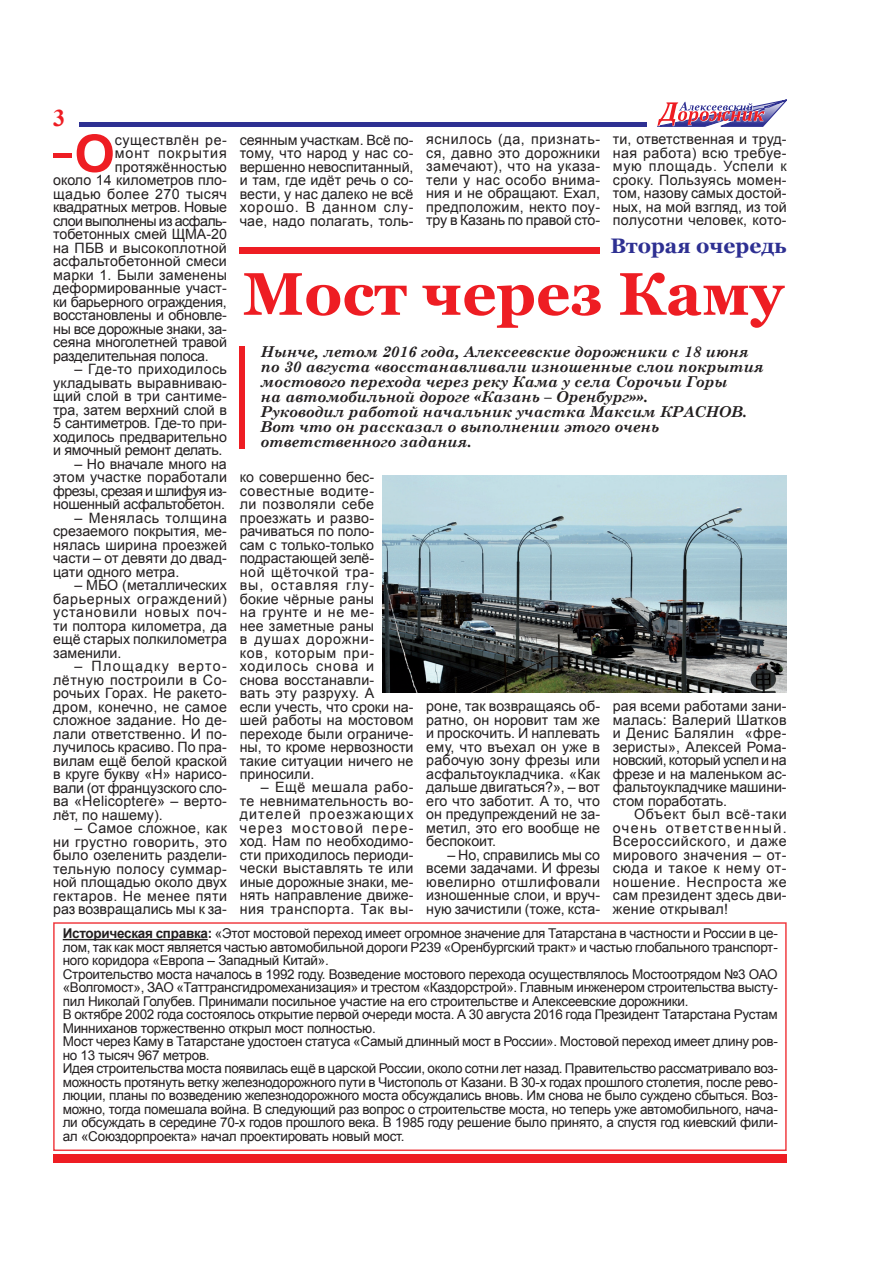
<style>
.page{position:relative;width:893px;height:1263px;background:#fff}
.page>*{position:absolute;margin:0;border:0;box-sizing:border-box;transform-origin:0 0}
.t1{font:700 60px "Georgia";color:#ee1d23}
.t2{font:700 51.9px "Arial";color:#ee1d23}
.t3{font:700 24px "Times New Roman";color:#ee1d23}
.t4{font:700 21px "Georgia";color:#2e3092}
.t5{font:italic 700 15px/15px "Century Schoolbook";color:#231f20}
.t6{font:14.25px/13.5px "Arial";color:#231f20;text-align:justify}
.t7{font:14.25px "Arial";letter-spacing:-.02em;color:#231f20}
.t8{font:14.25px "Arial";letter-spacing:-.035em;color:#231f20}
.t9{font:14.25px "Arial";letter-spacing:.03em;color:#231f20}
.t10{font:14.25px "Arial";letter-spacing:.04em;color:#231f20}
.t11{font:14.25px "Arial";letter-spacing:.065em;color:#231f20}
.t12{font:13.5px/13.5px "Arial";letter-spacing:-.02em;color:#231f20}
.s1{font-weight:700}
</style>
<div class="page">
<hr style="left:80px;top:122px;width:567px;height:4px;background:#2e3092">
<div style="left:53px;top:1154px;width:734px;height:9px;background:#ee1d23"></div>
<svg style="left:657px;top:100px;width:130px;height:26px"></svg>
<hr style="left:63px;top:939px;width:145px;height:1px;background:#231f20">
<div style="left:240px;top:247px;width:360px;height:6px;background:#ee1d23"></div>
<div style="left:240px;top:346px;width:5px;height:103px;background:#ee1d23"></div>
<hr style="left:53px;top:154px;width:18px;height:4px;background:#ee1d23">
<img style="left:383px;top:476px;width:404px;height:216px">
<h3 class="t3" style="left:53px;top:102px;width:13px">3</h3>
<h2 class="t2" style="left:74px;top:119px;width:42px">О</h2>
<p class="t10" style="left:115px;top:131px;width:114px">существлён ре-</p>
<p class="t6" style="left:426px;top:133px;width:175px">яснилось (да, признать&shy;ся, давно это дорожники замечают), что на указа&shy;тели у нас особо внима&shy;ния и не обращают. Ехал, предположим, некто поу&shy;тру в Казань по правой сто-</p>
<p class="t6" style="left:240px;top:133px;width:175px">сеянным участкам. Всё по&shy;тому, что народ у нас со&shy;вершенно невоспитанный, и там, где идёт речь о со&shy;вести, у нас далеко не всё хорошо. В данном слу&shy;чае, надо полагать, толь-</p>
<p class="t6" style="left:613px;top:133px;width:175px">ти, ответственная и труд&shy;ная работа) всю требуе&shy;мую площадь. Успели к сроку. Пользуясь момен&shy;том, назову самых достой&shy;ных, на мой взгляд, из той полусотни человек, кото-</p>
<p class="t11" style="left:115px;top:144px;width:114px">монт покрытия</p>
<p class="t6" style="left:115px;top:160px;width:114px">протяжённостью</p>
<p class="t6" style="left:53px;top:174px;width:175px">около 14 километров пло-</p>
<p class="t9" style="left:53px;top:184px;width:175px">щадью более 270 тысяч</p>
<p class="t7" style="left:53px;top:198px;width:175px">квадратных метров. Новые</p>
<p class="t8" style="left:53px;top:211px;width:175px">слои выполнены из асфаль-</p>
<p class="t6" style="left:53px;top:228px;width:175px">тобетонных смей ЩМА-20</p>
<p class="t6" style="left:53px;top:241px;width:175px">на ПБВ и высокоплотной</p>
<p class="t6" style="left:53px;top:255px;width:175px">асфальтобетонной смеси</p>
<p class="t6" style="left:53px;top:268px;width:175px">марки 1. Были заменены</p>
<p class="t6" style="left:53px;top:282px;width:175px">деформированные участ-</p>
<p class="t7" style="left:53px;top:292px;width:175px">ки барьерного ограждения,</p>
<p class="t6" style="left:53px;top:309px;width:175px">восстановлены и обновле-</p>
<p class="t7" style="left:53px;top:319px;width:175px">ны все дорожные знаки, за-</p>
<p class="t6" style="left:53px;top:336px;width:175px">сеяна многолетней травой</p>
<p class="t7" style="left:53px;top:346px;width:157px">разделительная полоса.</p>
<p class="t6" style="left:53px;top:363px;width:175px;text-indent:21px">– Где-то приходилось укладывать выравниваю&shy;щий слой в три сантиме&shy;тра, затем верхний слой в 5 сантиметров. Где-то при&shy;ходилось предварительно и ямочный ремонт делать.</p>
<p class="t6" style="left:53px;top:457px;width:175px;text-indent:21px">– Но вначале много на этом участке поработали фрезы, срезая и шлифуя из&shy;ношенный асфальтобетон.</p>
<p class="t6" style="left:53px;top:511px;width:175px;text-indent:21px">– Менялась толщина срезаемого покрытия, ме&shy;нялась ширина проезжей части – от девяти до двад&shy;цати одного метра.</p>
<p class="t6" style="left:53px;top:579px;width:175px;text-indent:21px">– МБО (металлических барьерных ограждений) установили новых поч&shy;ти полтора километра, да ещё старых полкилометра заменили.</p>
<p class="t6" style="left:53px;top:660px;width:175px;text-indent:21px">– Площадку верто&shy;лётную построили в Со&shy;рочьих Горах. Не ракето&shy;дром, конечно, не самое сложное задание. Но де&shy;лали ответственно. И по&shy;лучилось красиво. По пра&shy;вилам ещё белой краской в круге букву «Н» нарисо&shy;вали (от французского сло&shy;ва «Helicoptere» – верто&shy;лёт, по нашему).</p>
<p class="t6" style="left:53px;top:821px;width:175px;text-indent:21px">– Самое сложное, как ни грустно говорить, это было озеленить раздели&shy;тельную полосу суммар&shy;ной площадью около двух гектаров. Не менее пяти раз возвращались мы к за-</p>
<h3 class="t4" style="left:610px;top:233px;width:178px">Вторая очередь</h3>
<h1 class="t1" style="left:243px;top:255px;width:542px">Мост через Каму</h1>
<p class="t5" style="left:261px;top:343px;width:504px">Нынче, летом 2016 года, Алексеевские дорожники с 18 июня по 30 августа «восстанавливали изношенные слои покрытия мостового перехода через реку Кама у села Сорочьи Горы<br>на автомобильной дороге «Казань – Оренбург»».<br>Руководил работой начальник участка Максим КРАСНОВ.<br>Вот что он рассказал о выполнении этого очень ответственного задания.</p>
<p class="t6" style="left:240px;top:470px;width:175px;text-align:left">ко совершенно бес&shy;совестные водите-<br>ли позволяли себе проезжать и разво&shy;рачиваться по поло-<br>сам с только-только подрастающей зелё-<br>ной щёточкой тра-<br>вы, оставляя глу&shy;бокие чёрные раны<br>на грунте и не ме-<br>нее заметные раны<br>в душах дорожни-<br>ков, которым при&shy;ходилось снова и снова восстанавли-<br>вать эту разруху. А<br>если учесть, что сроки на&shy;шей работы на мостовом переходе были ограниче&shy;ны, то кроме нервозности такие ситуации ничего не приносили.</p>
<p class="t6" style="left:240px;top:781px;width:175px;text-indent:21px">– Ещё мешала рабо&shy;те невнимательность во&shy;дителей проезжающих через мостовой пере&shy;ход. Нам по необходимо&shy;сти приходилось периоди&shy;чески выставлять те или иные дорожные знаки, ме&shy;нять направление движе&shy;ния транспорта. Так вы-</p>
<p class="t6" style="left:613px;top:700px;width:175px">рая всеми работами зани&shy;малась: Валерий Шатков и Денис Балялин «фре&shy;зеристы», Алексей Рома&shy;новский, который успел и на фрезе и на маленьком ас&shy;фальтоукладчике машини&shy;стом поработать.</p>
<p class="t6" style="left:613px;top:808px;width:175px;text-indent:21px">Объект был всё-таки очень ответственный.<br>Всероссийского, и даже мирового значения – от&shy;сюда и такое к нему от&shy;ношение. Неспроста же сам президент здесь дви&shy;жение открывал!</p>
<p class="t12" style="left:63px;top:927px;width:717px"><span class="s1">Историческая справка:</span> «Этот мостовой переход имеет огромное значение для Татарстана в частности и России в це&shy;лом, так как мост является частью автомобильной дороги Р239 «Оренбургский тракт» и частью глобального транспорт&shy;ного коридора «Европа – Западный Китай».<br>Строительство моста началось в 1992 году. Возведение мостового перехода осуществлялось Мостоотрядом №3 ОАО «Волгомост», ЗАО «Таттрансгидромеханизация» и трестом «Каздорстрой». Главным инженером строительства высту&shy;пил Николай Голубев. Принимали посильное участие на его строительстве и Алексеевские дорожники.<br>В октябре 2002 года состоялось открытие первой очереди моста. А 30 августа 2016 года Президент Татарстана Рустам Минниханов торжественно открыл мост полностью.<br>Мост через Каму в Татарстане удостоен статуса «Самый длинный мост в России». Мостовой переход имеет длину ров&shy;но 13 тысяч 967 метров.<br>Идея строительства моста появилась ещё в царской России, около сотни лет назад. Правительство рассматривало воз&shy;можность протянуть ветку железнодорожного пути в Чистополь от Казани. В 30-х годах прошлого столетия, после рево&shy;люции, планы по возведению железнодорожного моста обсуждались вновь. Им снова не было суждено сбыться. Воз&shy;можно, тогда помешала война. В следующий раз вопрос о строительстве моста, но теперь уже автомобильного, нача&shy;ли обсуждать в середине 70-х годов прошлого века. В 1985 году решение было принято, а спустя год киевский фили&shy;ал «Союздорпроекта» начал проектировать новый мост.</p>
<p class="t6" style="left:426px;top:700px;width:175px">роне, так возвращаясь об&shy;ратно, он норовит там же и проскочить. И наплевать ему, что въехал он уже в рабочую зону фрезы или асфальтоукладчика. «Как дальше двигаться?», – вот его что заботит. А то, что он предупреждений не за&shy;метил, это его вообще не беспокоит.</p>
<p class="t6" style="left:426px;top:848px;width:175px;text-indent:21px">– Но, справились мы со всеми задачами. И фрезы ювелирно отшлифовали изношенные слои, и вруч&shy;ную зачистили (тоже, кста-</p>
</div>
